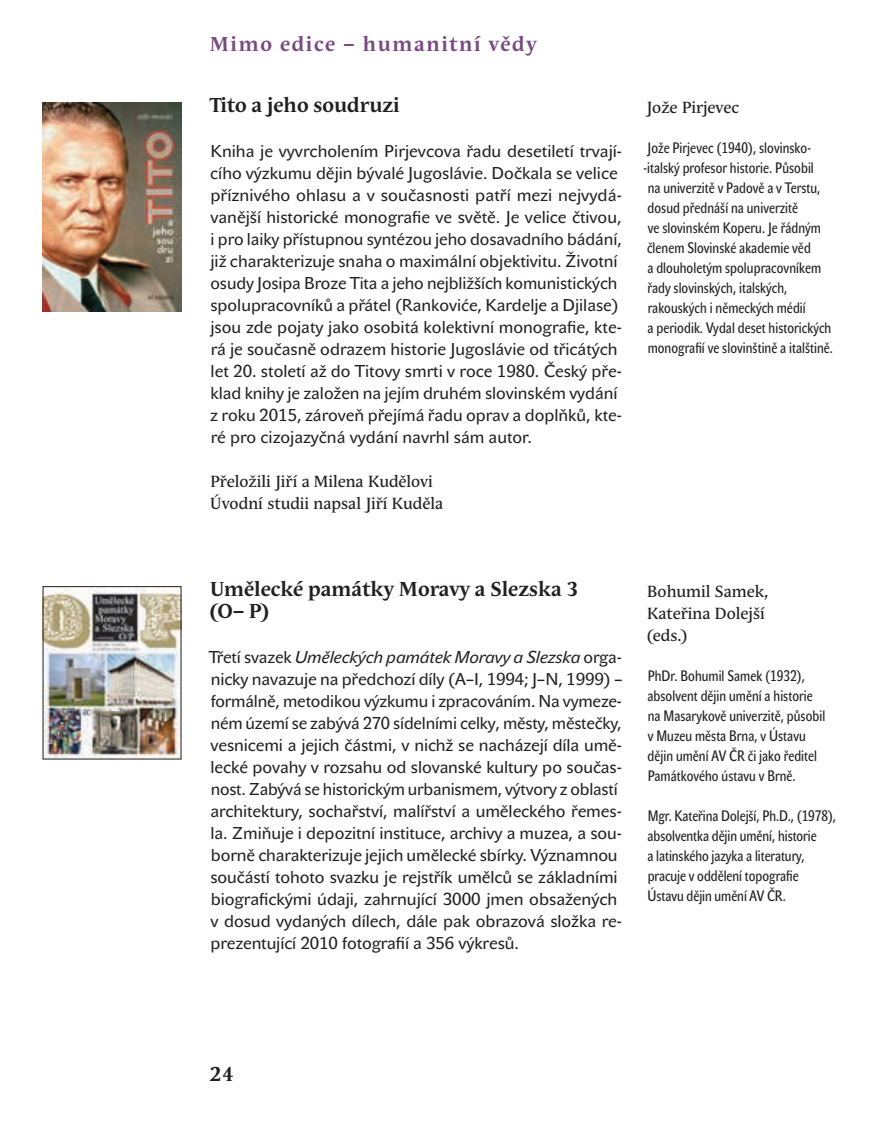
<style>
.page{position:relative;width:885px;height:1134px;background:#fff}
.page>*{position:absolute;margin:0;border:0;box-sizing:border-box;transform-origin:0 0}
.t1{font:700 20px/22px "Andulka Text Pro";color:#231f20}
.t2{font:700 20px "Andulka Text Pro";letter-spacing:.08em;color:#784a80}
.t3{font:17px/22px "John Sans Text Pro";letter-spacing:-.005em;color:#231f20}
.t4{font:16px/22px "Andulka Text Pro";color:#231f20}
.t5{font:15px/20px "John Sans Cond Text Pro";letter-spacing:.005em;color:#231f20}
.s1{font-style:italic}
</style>
<div class="page">
<img style="left:43px;top:103px;width:138px;height:208px">
<img style="left:45px;top:588px;width:134px;height:169px">
<p class="t2" style="left:210px;top:32px;width:328px">Mimo edice – humanitní vědy</p>
<p class="t1" style="left:210px;top:95px;width:191px">Tito a jeho soudruzi</p>
<p class="t3" style="left:210px;top:140px;width:413px">Kniha je vyvrcholením Pirjevcova řadu desetiletí trvají&shy;cího výzkumu dějin bývalé Jugoslávie. Dočkala se velice příznivého ohlasu a v současnosti patří mezi nejvydá&shy;vanější historické monografie ve světě. Je velice čtivou, i pro laiky přístupnou syntézou jeho dosavadního bádání, již charakterizuje snaha o maximální objektivitu. Životní osudy Josipa Broze Tita a jeho nejbližších komunistických spolupracovníků a přátel (Rankoviće, Kardelje a Djilase) jsou zde pojaty jako osobitá kolektivní monografie, kte&shy;rá je současně odrazem historie Jugoslávie od třicátých let 20. století až do Titovy smrti v roce 1980. Český pře&shy;klad knihy je založen na jejím druhém slovinském vydání z roku 2015, zároveň přejímá řadu oprav a doplňků, kte&shy;ré pro cizojazyčná vydání navrhl sám autor.</p>
<p class="t4" style="left:210px;top:470px;width:234px">Přeložili Jiří a Milena Kudělovi<br>Úvodní studii napsal Jiří Kuděla</p>
<p class="t4" style="left:646px;top:96px;width:94px">Jože Pirjevec</p>
<p class="t5" style="left:643px;top:138px;width:191px">Jože Pirjevec (1940), slovinsko--italský profesor historie. Působil<br>na univerzitě v Padově a v Terstu, dosud přednáší na univerzitě<br>ve slovinském Koperu. Je řádným členem Slovinské akademie věd<br>a dlouholetým spolupracovníkem řady slovinských, italských, rakouských i německých médií<br>a periodik. Vydal deset historických monografií ve slovinštině a italštině.</p>
<p class="t1" style="left:210px;top:578px;width:370px">Umělecké památky Moravy a Slezska 3 (O– P)</p>
<p class="t3" style="left:209px;top:646px;width:415px">Třetí svazek <span class="s1">Uměleckých památek Moravy a Slezska</span> orga&shy;nicky navazuje na předchozí díly (A–I, 1994; J–N, 1999) – formálně, metodikou výzkumu i zpracováním. Na vymeze&shy;ném území se zabývá 270 sídelními celky, městy, městečky, vesnicemi a jejich částmi, v nichž se nacházejí díla umě&shy;lecké povahy v rozsahu od slovanské kultury po součas&shy;nost. Zabývá se historickým urbanismem, výtvory z oblastí architektury, sochařství, malířství a uměleckého řemes&shy;la. Zmiňuje i depozitní instituce, archivy a muzea, a sou&shy;borně charakterizuje jejich umělecké sbírky. Významnou součástí tohoto svazku je rejstřík umělců se základními biografickými údaji, zahrnující 3000 jmen obsažených v dosud vydaných dílech, dále pak obrazová složka re&shy;prezentující 2010 fotografií a 356 výkresů.</p>
<p class="t4" style="left:646px;top:580px;width:123px">Bohumil Samek,<br>Kateřina Dolejší (eds.)</p>
<p class="t5" style="left:647px;top:666px;width:179px">PhDr. Bohumil Samek (1932), absolvent dějin umění a historie na Masarykově univerzitě, působil v Muzeu města Brna, v Ústavu dějin umění AV ČR či jako ředitel<br>Památkového ústavu v Brně.</p>
<p class="t5" style="left:647px;top:806px;width:190px">Mgr. Kateřina Dolejší, Ph.D., (1978), absolventka dějin umění, historie<br>a latinského jazyka a literatury, pracuje v oddělení topografie<br>Ústavu dějin umění AV ČR.</p>
<p class="t1" style="left:210px;top:1063px;width:25px">24</p>
</div>
